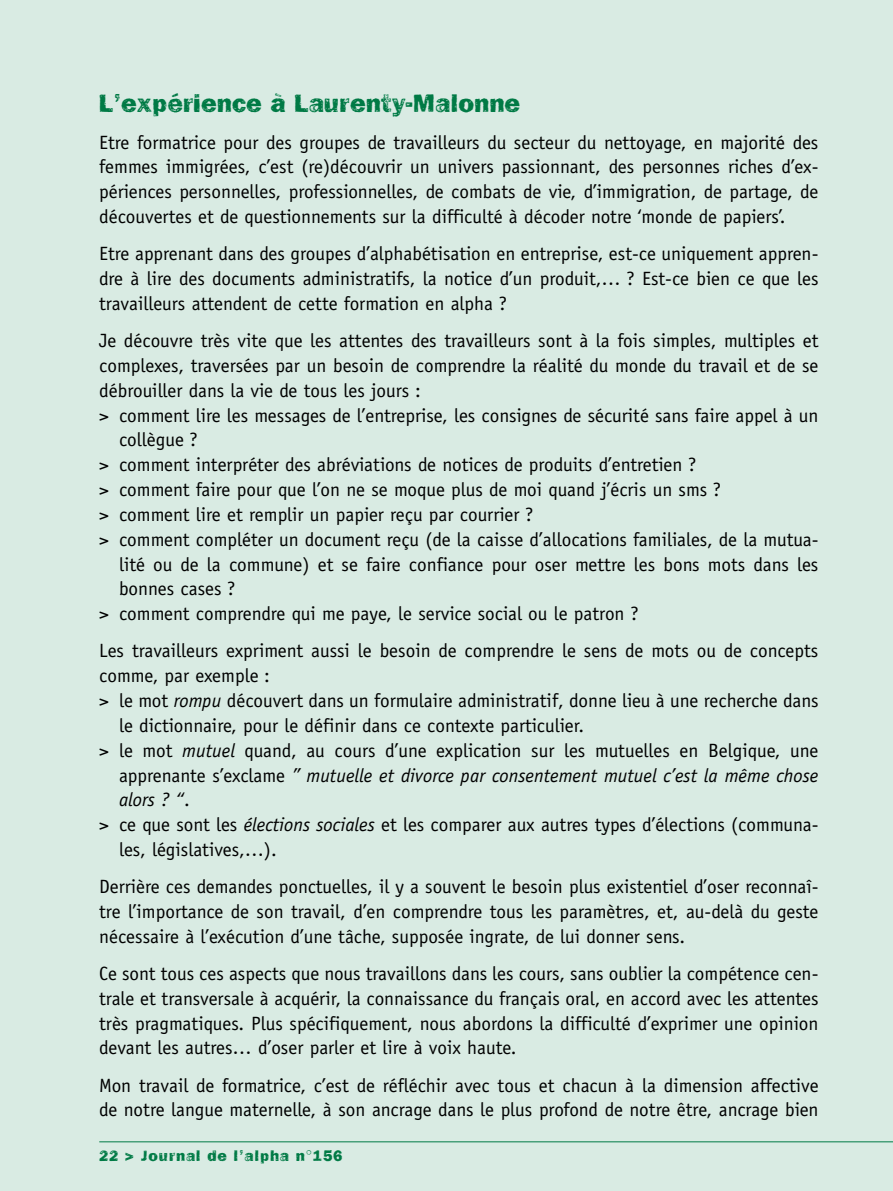
<style>
.page{position:relative;width:893px;height:1191px;background:#d9ebe3}
.page>*{position:absolute;margin:0;border:0;box-sizing:border-box;transform-origin:0 0}
.t1{font:26.25px "Frankie";color:#007a45}
.t2{font:19.25px/24.8px "Officina Sans";color:#000;text-align:justify}
.t3{font:italic 19.25px "Officina Sans";color:#000}
.t4{font:15.75px "Frankie";letter-spacing:.05em;color:#007a45}
.s1{font-style:italic}
.s2{font-style:normal}
</style>
<div class="page">
<hr style="left:99px;top:1141px;width:794px;height:1px;background:#007a45">
<h1 class="t1" style="left:99px;top:87px;width:423px">L’expérience à Laurenty-Malonne</h1>
<p class="t2" style="left:99px;top:130px;width:721px">Etre formatrice pour des groupes de travailleurs du secteur du nettoyage, en majorité des femmes immigrées, c’est (re)découvrir un univers passionnant, des personnes riches d’ex&shy;périences personnelles, professionnelles, de combats de vie, d’immigration, de partage, de découvertes et de questionnements sur la difficulté à décoder notre ‘monde de papiers’.</p>
<p class="t2" style="left:99px;top:241px;width:721px">Etre apprenant dans des groupes d’alphabétisation en entreprise, est-ce uniquement appren&shy;dre à lire des documents administratifs, la notice d’un produit,… ? Est-ce bien ce que les travailleurs attendent de cette formation en alpha ?</p>
<p class="t2" style="left:99px;top:328px;width:721px">Je découvre très vite que les attentes des travailleurs sont à la fois simples, multiples et</p>
<p class="t2" style="left:99px;top:353px;width:721px">complexes, traversées par un besoin de comprendre la réalité du monde du travail et de se</p>
<p class="t2" style="left:99px;top:378px;width:323px">débrouiller dans la vie de tous les jours :</p>
<p class="t2" style="left:99px;top:402px;width:721px">&gt; comment lire les messages de l’entreprise, les consignes de sécurité sans faire appel à un</p>
<p class="t2" style="left:119px;top:427px;width:80px">collègue ?</p>
<p class="t2" style="left:99px;top:452px;width:599px">&gt; comment interpréter des abréviations de notices de produits d’entretien ?</p>
<p class="t2" style="left:99px;top:477px;width:623px">&gt; comment faire pour que l’on ne se moque plus de moi quand j’écris un sms ?</p>
<p class="t2" style="left:99px;top:502px;width:436px">&gt; comment lire et remplir un papier reçu par courrier ?</p>
<p class="t2" style="left:99px;top:527px;width:721px">&gt; comment compléter un document reçu (de la caisse d’allocations familiales, de la mutua-</p>
<p class="t2" style="left:119px;top:551px;width:701px">lité ou de la commune) et se faire confiance pour oser mettre les bons mots dans les</p>
<p class="t2" style="left:119px;top:576px;width:118px">bonnes cases ?</p>
<p class="t2" style="left:99px;top:601px;width:541px">&gt; comment comprendre qui me paye, le service social ou le patron ?</p>
<p class="t2" style="left:99px;top:638px;width:721px">Les travailleurs expriment aussi le besoin de comprendre le sens de mots ou de concepts</p>
<p class="t2" style="left:99px;top:663px;width:172px">comme, par exemple :</p>
<p class="t2" style="left:99px;top:688px;width:721px">&gt; le mot <span class="s1">rompu</span> découvert dans un formulaire administratif, donne lieu à une recherche dans</p>
<p class="t2" style="left:119px;top:713px;width:466px">le dictionnaire, pour le définir dans ce contexte particulier.</p>
<p class="t2" style="left:99px;top:738px;width:721px">&gt; le mot <span class="s1">mutuel</span> quand, au cours d’une explication sur les mutuelles en Belgique, une</p>
<p class="t3" style="left:119px;top:764px;width:701px"><span class="s2">apprenante s’exclame</span> ” mutuelle et divorce par consentement mutuel c’est la même chose</p>
<p class="t3" style="left:119px;top:788px;width:72px">alors ? “<span class="s2">.</span></p>
<p class="t2" style="left:99px;top:812px;width:721px">&gt; ce que sont les <span class="s1">élections sociales</span> et les comparer aux autres types d’élections (communa-</p>
<p class="t2" style="left:119px;top:837px;width:159px">les, législatives,…).</p>
<p class="t2" style="left:99px;top:874px;width:721px">Derrière ces demandes ponctuelles, il y a souvent le besoin plus existentiel d’oser reconnaî&shy;tre l’importance de son travail, d’en comprendre tous les paramètres, et, au-delà du geste nécessaire à l’exécution d’une tâche, supposée ingrate, de lui donner sens.</p>
<p class="t2" style="left:99px;top:961px;width:721px">Ce sont tous ces aspects que nous travaillons dans les cours, sans oublier la compétence cen&shy;trale et transversale à acquérir, la connaissance du français oral, en accord avec les attentes très pragmatiques. Plus spécifiquement, nous abordons la difficulté d’exprimer une opinion devant les autres… d’oser parler et lire à voix haute.</p>
<p class="t2" style="left:99px;top:1072px;width:721px">Mon travail de formatrice, c’est de réfléchir avec tous et chacun à la dimension affective de notre langue maternelle, à son ancrage dans le plus profond de notre être, ancrage bien</p>
<p class="t4" style="left:99px;top:1146px;width:245px">22 &gt; Journal de l’alpha n°156</p>
</div>
